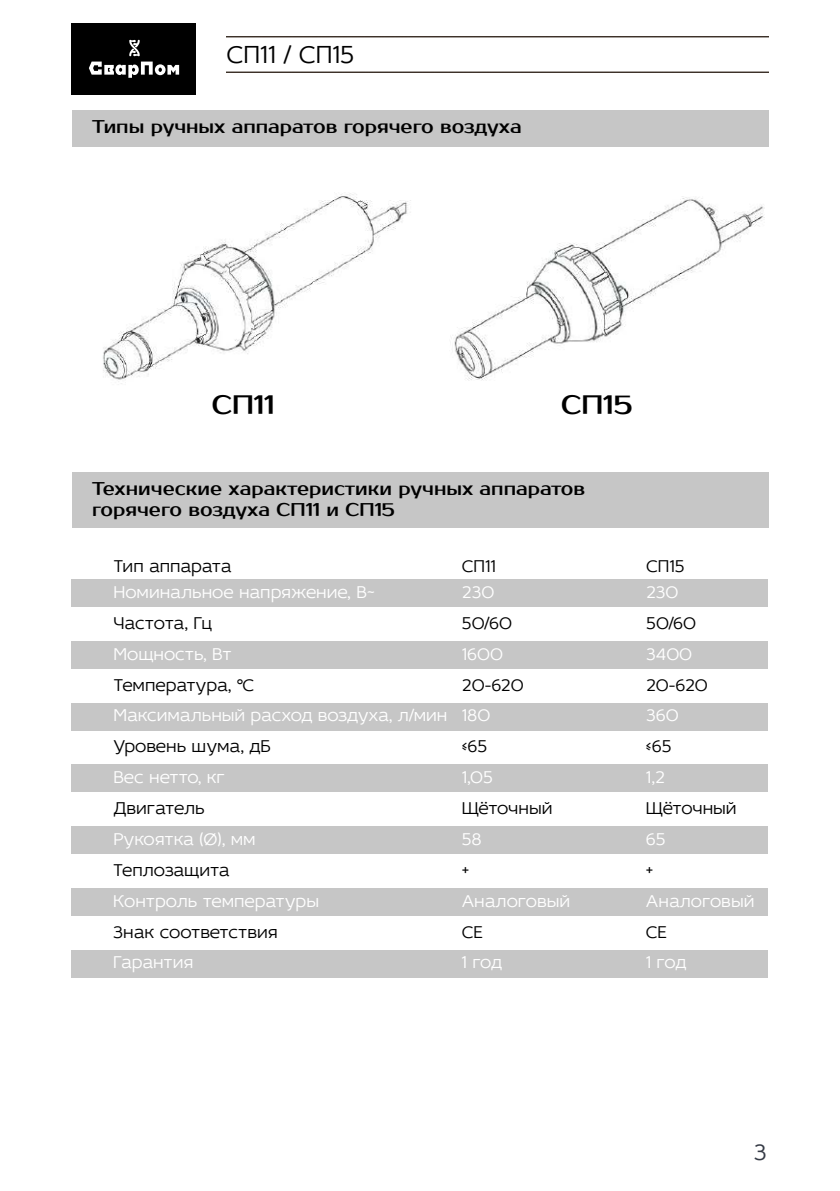
<style>
.page{position:relative;width:840px;height:1191px;background:#fff}
.page>*{position:absolute;margin:0;border:0;box-sizing:border-box;transform-origin:0 0}
.t1{font:300 26px "Idealist Sans";color:#000}
.t2{font:26px "Prosto";color:#000}
.t3{font:300 24px "Idealist Sans";color:#363b46}
.t4{font:300 18px "Idealist Sans";color:#fff}
.t5{font:300 18px "Idealist Sans";color:#000}
.t6{font:18px/21.6px "Prosto";color:#000}
.t7{font:300 18px "Idealist Sans";letter-spacing:-.02em;color:#000}
</style>
<div class="page">
<img style="left:226px;top:36px;width:542px;height:37px">
<div style="left:72px;top:23px;width:124px;height:71px;background:#000"></div>
<svg style="left:129px;top:40px;width:11px;height:16px"></svg>
<svg style="left:89px;top:62px;width:90px;height:16px"></svg>
<img style="left:454px;top:196px;width:311px;height:185px">
<div style="left:72px;top:111px;width:696px;height:36px;background:#c6c6c6"></div>
<img style="left:103px;top:193px;width:308px;height:191px">
<div style="left:72px;top:579px;width:695px;height:27px;background:#c6c6c6"></div>
<div style="left:72px;top:641px;width:695px;height:27px;background:#c6c6c6"></div>
<div style="left:72px;top:702px;width:695px;height:28px;background:#c6c6c6"></div>
<div style="left:72px;top:764px;width:695px;height:28px;background:#c6c6c6"></div>
<div style="left:72px;top:826px;width:695px;height:28px;background:#c6c6c6"></div>
<div style="left:72px;top:888px;width:695px;height:28px;background:#c6c6c6"></div>
<div style="left:72px;top:950px;width:695px;height:28px;background:#c6c6c6"></div>
<div style="left:72px;top:472px;width:696px;height:55px;background:#c6c6c6"></div>
<h1 class="t1" style="left:226px;top:36px;width:129px">СП11 / СП15</h1>
<p class="t6" style="left:92px;top:117px;width:431px">Типы ручных аппаратов горячего воздуха</p>
<h1 class="t2" style="left:211px;top:389px;width:65px">СП11</h1>
<h1 class="t2" style="left:560px;top:389px;width:73px">СП15</h1>
<p class="t6" style="left:92px;top:478px;width:494px">Технические характеристики ручных аппаратов горячего воздуха СП11 и СП15</p>
<p class="t5" style="left:113px;top:554px;width:119px">Тип аппарата</p>
<p class="t5" style="left:461px;top:554px;width:36px">СП11</p>
<p class="t5" style="left:645px;top:554px;width:40px">СП15</p>
<p class="t4" style="left:113px;top:580px;width:263px">Номинальное напряжение, В~</p>
<p class="t4" style="left:461px;top:580px;width:34px">230</p>
<p class="t4" style="left:645px;top:580px;width:34px">230</p>
<p class="t7" style="left:113px;top:611px;width:100px">Частота, Гц</p>
<p class="t5" style="left:461px;top:611px;width:52px">50/60</p>
<p class="t5" style="left:645px;top:611px;width:52px">50/60</p>
<p class="t4" style="left:113px;top:641px;width:119px">Мощность, Вт</p>
<p class="t4" style="left:461px;top:641px;width:43px">1600</p>
<p class="t4" style="left:645px;top:641px;width:48px">3400</p>
<p class="t5" style="left:113px;top:672px;width:142px">Температура, °С</p>
<p class="t5" style="left:461px;top:672px;width:63px">20-620</p>
<p class="t5" style="left:645px;top:672px;width:63px">20-620</p>
<p class="t4" style="left:113px;top:703px;width:378px">Максимальный расход воздуха, л/мин 180</p>
<p class="t4" style="left:645px;top:703px;width:34px">360</p>
<p class="t5" style="left:113px;top:734px;width:159px">Уровень шума, дБ</p>
<p class="t5" style="left:461px;top:734px;width:27px">≤65</p>
<p class="t5" style="left:645px;top:734px;width:27px">≤65</p>
<p class="t4" style="left:113px;top:764px;width:113px">Вес нетто, кг</p>
<p class="t4" style="left:461px;top:764px;width:33px">1,05</p>
<p class="t4" style="left:645px;top:764px;width:21px">1,2</p>
<p class="t5" style="left:113px;top:796px;width:93px">Двигатель</p>
<p class="t5" style="left:461px;top:796px;width:92px">Щёточный</p>
<p class="t5" style="left:645px;top:796px;width:92px">Щёточный</p>
<p class="t4" style="left:113px;top:826px;width:144px">Рукоятка (Ø), мм</p>
<p class="t4" style="left:461px;top:826px;width:22px">58</p>
<p class="t4" style="left:645px;top:826px;width:21px">65</p>
<p class="t5" style="left:113px;top:858px;width:118px">Теплозащита</p>
<p class="t5" style="left:461px;top:858px;width:9px">+</p>
<p class="t5" style="left:645px;top:858px;width:9px">+</p>
<p class="t4" style="left:113px;top:888px;width:207px">Контроль температуры</p>
<p class="t4" style="left:461px;top:888px;width:110px">Аналоговый</p>
<p class="t4" style="left:645px;top:888px;width:110px">Аналоговый</p>
<p class="t5" style="left:113px;top:919px;width:166px">Знак соответствия</p>
<p class="t5" style="left:461px;top:919px;width:23px">СЕ</p>
<p class="t5" style="left:645px;top:919px;width:23px">СЕ</p>
<p class="t4" style="left:113px;top:950px;width:82px">Гарантия</p>
<p class="t4" style="left:461px;top:950px;width:42px">1 год</p>
<p class="t4" style="left:645px;top:950px;width:42px">1 год</p>
<h2 class="t3" style="left:753px;top:1136px;width:15px">3</h2>
</div>
